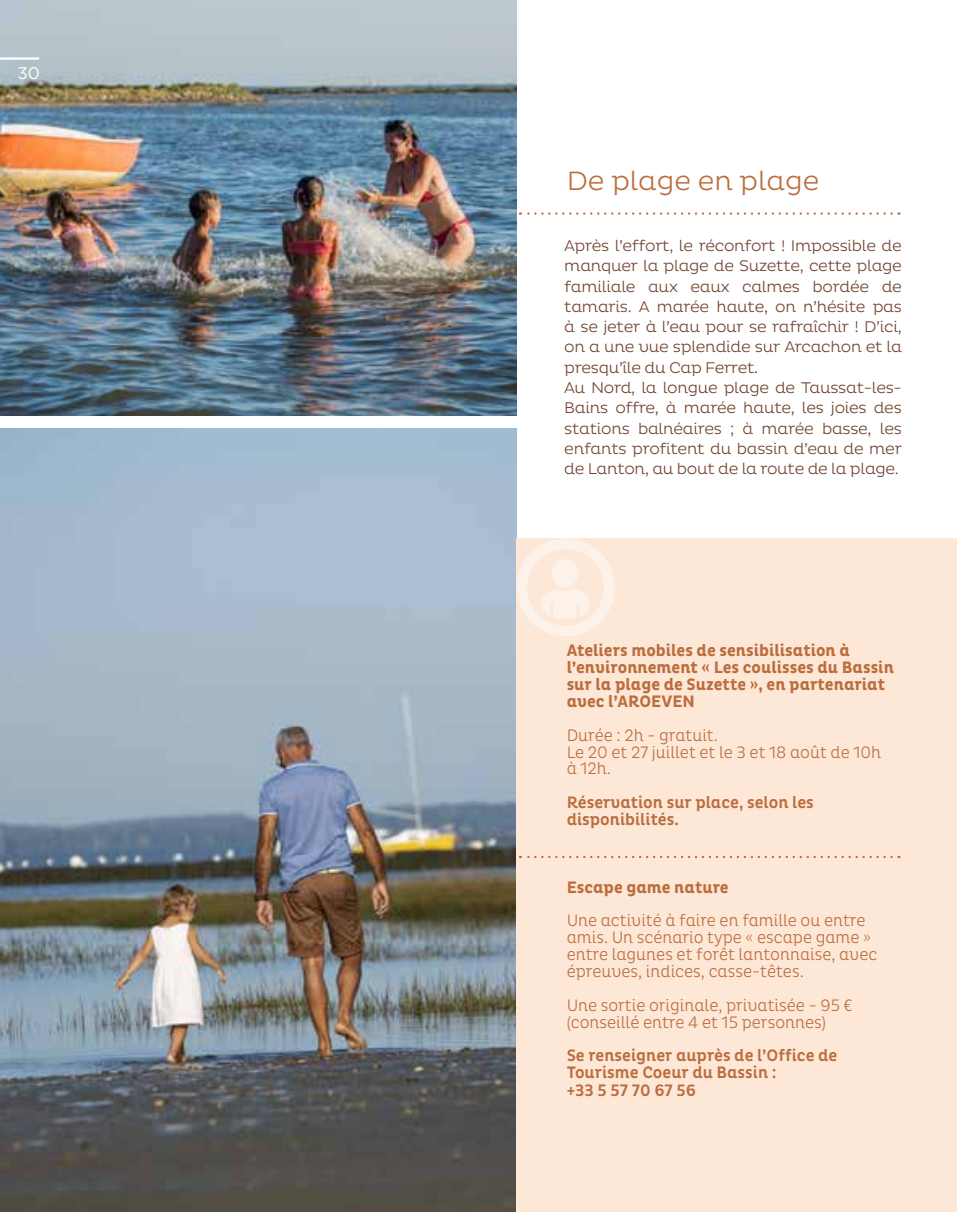
<style>
.page{position:relative;width:957px;height:1212px;background:#fff}
.page>*{position:absolute;margin:0;border:0;box-sizing:border-box;transform-origin:0 0}
.t1{font:300 27px "Pluto";color:#bb6d3d}
.t2{font:300 16.88px/16.9px "Pluto Cond";color:#bb6d3d}
.t3{font:700 16.88px/16.9px "Pluto Cond";color:#bb6d3d}
.t4{font:500 16.88px/17.6px "Pluto Cond";color:#bb6d3d}
.t5{font:16.88px "Gotham";color:#fff}
.t6{font:300 15.75px/20.2px "Pluto";letter-spacing:-.02em;color:#70412d}
</style>
<div class="page">
<img style="left:0;top:428px;width:516px;height:784px">
<img style="left:0;top:0;width:516px;height:416px">
<svg style="left:520px;top:212px;width:371px;height:3px"></svg>
<div style="left:516px;top:538px;width:441px;height:674px;background:#fde7d6"></div>
<svg style="left:517px;top:539px;width:97px;height:97px"></svg>
<svg style="left:520px;top:856px;width:371px;height:2px"></svg>
<hr style="left:0;top:57px;width:39px;height:3px;background:#fff">
<p class="t5" style="left:17px;top:62px;width:24px">30</p>
<h1 class="t1" style="left:566px;top:166px;width:254px">De plage en plage</h1>
<p class="t6" style="left:564px;top:236px;width:339px">Après l’effort, le réconfort ! Impossible de manquer la plage de Suzette, cette plage familiale aux eaux calmes bordée de tamaris. A marée haute, on n’hésite pas à se jeter à l’eau pour se rafraîchir ! D’ici, on a une vue splendide sur Arcachon et la presqu’île du Cap Ferret.<br>Au Nord, la longue plage de Taussat-les-Bains offre, à marée haute, les joies des stations balnéaires ; à marée basse, les enfants profitent du bassin d’eau de mer de Lanton, au bout de la route de la plage.</p>
<p class="t3" style="left:566px;top:642px;width:329px">Ateliers mobiles de sensibilisation à l’environnement « Les coulisses du Bassin sur la plage de Suzette », en partenariat avec l’AROEVEN</p>
<p class="t2" style="left:566px;top:727px;width:316px">Durée : 2h - gratuit.<br>Le 20 et 27 juillet et le 3 et 18 août de 10h à 12h.</p>
<p class="t4" style="left:566px;top:794px;width:249px;line-height:16.9px">Réservation sur place, selon les disponibilités.</p>
<p class="t3" style="left:566px;top:879px;width:164px">Escape game nature</p>
<p class="t2" style="left:566px;top:912px;width:312px">Une activité à faire en famille ou entre amis. Un scénario type « escape game » entre lagunes et forêt lantonnaise, avec épreuves, indices, casse-têtes.</p>
<p class="t2" style="left:566px;top:997px;width:287px">Une sortie originale, privatisée - 95 € (conseillé entre 4 et 15 personnes)</p>
<p class="t4" style="left:566px;top:1047px;width:272px">Se renseigner auprès de l’Office de<br>Tourisme Coeur du Bassin :<br>+33 5 57 70 67 56</p>
</div>
